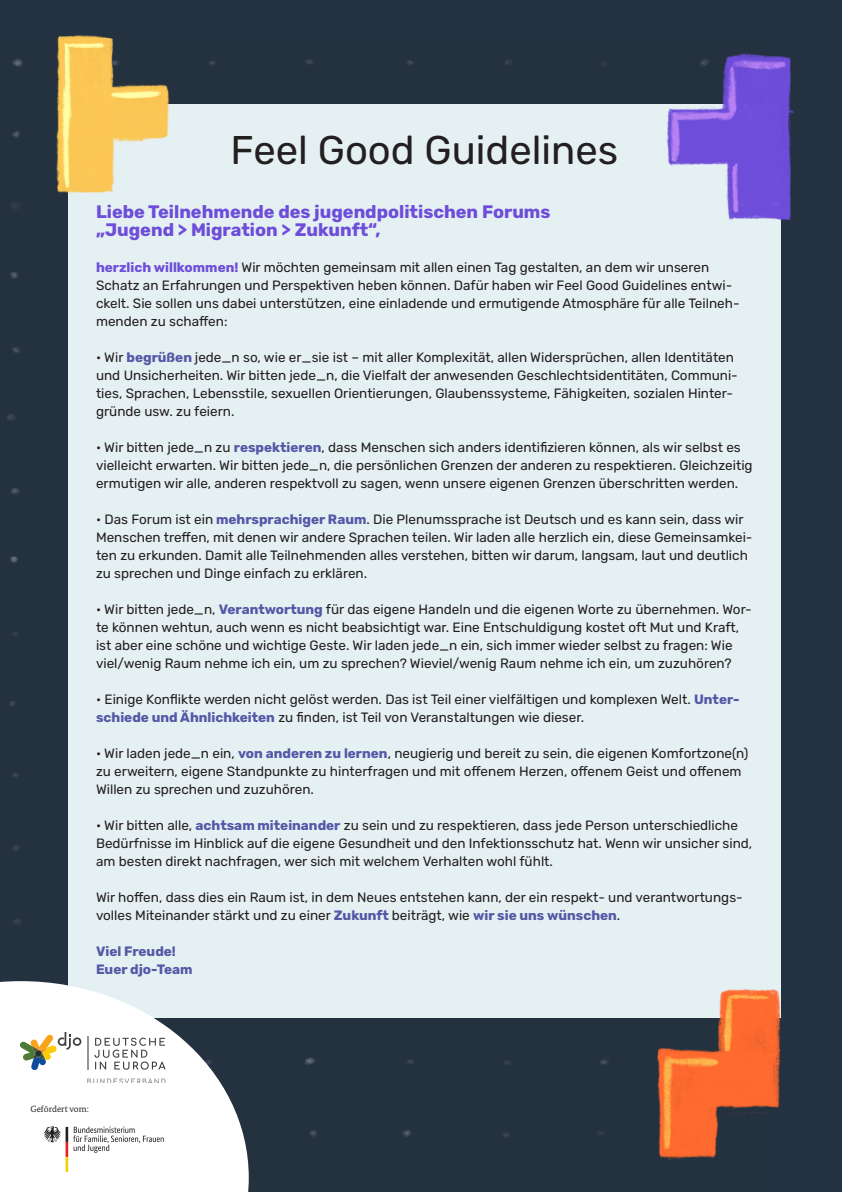
<style>
.page{position:relative;width:842px;height:1192px;background:#243140}
.page>*{position:absolute;margin:0;border:0;box-sizing:border-box;transform-origin:0 0}
.t1{font:40px "Rubik";color:#231f20}
.t2{font:700 18px "Rubik";color:#6d4dd9}
.t3{font:13.5px/18px "Rubik";color:#231f20}
.t4{font:700 13.5px "Rubik";color:#5558a6}
.t5{font:9px "Bundes Serif";color:#231f20}
.s1{font-weight:700;color:#6d4dd9}
.s2{font-weight:700;color:#5558a6}
</style>
<div class="page">
<div style="left:68px;top:104px;width:712px;height:913px;background:#e5f0f3"></div>
<svg style="left:0;top:981px;width:249px;height:211px;fill:#fff"></svg>
<div style="left:13px;top:1088px;width:169px;height:100px;background:#fff"></div>
<svg style="left:43px;top:1126px;width:121px;height:46px"></svg>
<svg style="left:95px;top:1038px;width:70px;height:32px;background:#d8d8d8"></svg>
<hr style="left:87px;top:1037px;width:2px;height:33px;background:#939598">
<svg style="left:19px;top:1032px;width:62px;height:38px;background:#d7d4c0"></svg>
<svg style="left:87px;top:1078px;width:79px;height:5px"></svg>
<img style="left:56px;top:35px;width:114px;height:158px">
<img style="left:667px;top:53px;width:127px;height:172px">
<img style="left:655px;top:988px;width:126px;height:172px">
<p class="t1" style="left:230px;top:128px;width:389px">Feel Good Guidelines</p>
<p class="t2" style="left:96px;top:202px;width:456px">Liebe Teilnehmende des jugendpolitischen Forums</p>
<p class="t2" style="left:96px;top:220px;width:286px">„Jugend &gt; Migration &gt; Zukunft“,</p>
<p class="t3" style="left:96px;top:259px;width:645px"><span class="s1">herzlich willkommen!</span> Wir möchten gemeinsam mit allen einen Tag gestalten, an dem wir unseren Schatz an Erfahrungen und Perspektiven heben können. Dafür haben wir Feel Good Guidelines entwi&shy;ckelt. Sie sollen uns dabei unterstützen, eine einladende und ermutigende Atmosphäre für alle Teilneh&shy;menden zu schaffen:</p>
<p class="t3" style="left:96px;top:349px;width:643px">• Wir <span class="s2">begrüßen</span> jede_n so, wie er_sie ist – mit aller Komplexität, allen Widersprüchen, allen Identitäten und Unsicherheiten. Wir bitten jede_n, die Vielfalt der anwesenden Geschlechtsidentitäten, Communi&shy;ties, Sprachen, Lebensstile, sexuellen Orientierungen, Glaubenssysteme, Fähigkeiten, sozialen Hinter&shy;gründe usw. zu feiern.</p>
<p class="t3" style="left:96px;top:439px;width:658px">• Wir bitten jede_n zu <span class="s2">respektieren</span>, dass Menschen sich anders identifizieren können, als wir selbst es vielleicht erwarten. Wir bitten jede_n, die persönlichen Grenzen der anderen zu respektieren. Gleichzeitig ermutigen wir alle, anderen respektvoll zu sagen, wenn unsere eigenen Grenzen überschritten werden.</p>
<p class="t3" style="left:96px;top:511px;width:658px">• Das Forum ist ein <span class="s2">mehrsprachiger Raum</span>. Die Plenumssprache ist Deutsch und es kann sein, dass wir Menschen treffen, mit denen wir andere Sprachen teilen. Wir laden alle herzlich ein, diese Gemeinsamkei&shy;ten zu erkunden. Damit alle Teilnehmenden alles verstehen, bitten wir darum, langsam, laut und deutlich zu sprechen und Dinge einfach zu erklären.</p>
<p class="t3" style="left:96px;top:601px;width:657px">• Wir bitten jede_n, <span class="s2">Verantwortung</span> für das eigene Handeln und die eigenen Worte zu übernehmen. Wor&shy;te können wehtun, auch wenn es nicht beabsichtigt war. Eine Entschuldigung kostet oft Mut und Kraft, ist aber eine schöne und wichtige Geste. Wir laden jede_n ein, sich immer wieder selbst zu fragen: Wie viel/wenig Raum nehme ich ein, um zu sprechen? Wieviel/wenig Raum nehme ich ein, um zuzuhören?</p>
<p class="t3" style="left:96px;top:691px;width:645px">• Einige Konflikte werden nicht gelöst werden. Das ist Teil einer vielfältigen und komplexen Welt. <span class="s2">Unter&shy;schiede und Ähnlichkeiten</span> zu finden, ist Teil von Veranstaltungen wie dieser.</p>
<p class="t3" style="left:96px;top:745px;width:654px">• Wir laden jede_n ein, <span class="s2">von anderen zu lernen</span>, neugierig und bereit zu sein, die eigenen Komfortzone(n) zu erweitern, eigene Standpunkte zu hinterfragen und mit offenem Herzen, offenem Geist und offenem<br>Willen zu sprechen und zuzuhören.</p>
<p class="t3" style="left:96px;top:817px;width:658px">• Wir bitten alle, <span class="s2">achtsam miteinander</span> zu sein und zu respektieren, dass jede Person unterschiedliche<br>Bedürfnisse im Hinblick auf die eigene Gesundheit und den Infektionsschutz hat. Wenn wir unsicher sind, am besten direkt nachfragen, wer sich mit welchem Verhalten wohl fühlt.</p>
<p class="t3" style="left:96px;top:889px;width:648px">Wir hoffen, dass dies ein Raum ist, in dem Neues entstehen kann, der ein respekt- und verantwortungs&shy;volles Miteinander stärkt und zu einer <span class="s2">Zukunft</span> beiträgt, wie <span class="s2">wir sie uns wünschen</span>.</p>
<p class="t4" style="left:96px;top:944px;width:81px">Viel Freude!</p>
<p class="t4" style="left:96px;top:962px;width:98px">Euer djo-Team</p>
<p class="t5" style="left:31px;top:1103px;width:60px">Gefördert vom:</p>
</div>
